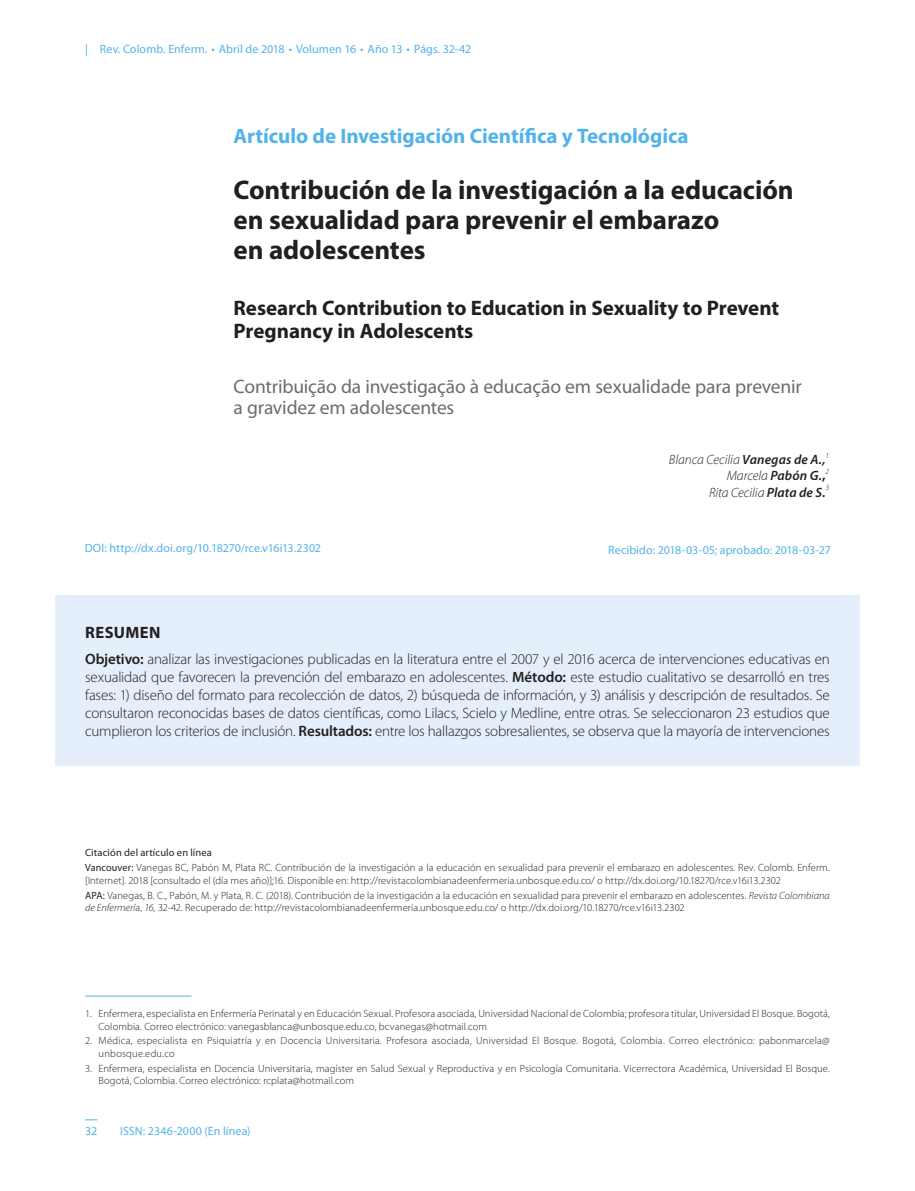
<style>
.page{position:relative;width:915px;height:1191px;background:#fff}
.page>*{position:absolute;margin:0;border:0;box-sizing:border-box;transform-origin:0 0}
.titulo_principal{font:700 27px/30px "Myriad Pro";letter-spacing:-.005em;color:#231f20}
.titulo_ingles{font:700 21px/22.5px "Myriad Pro";color:#231f20}
.Tipo_articulo{font:700 21px "Myriad Pro";color:#53b3e8}
.portugues{font:19.5px/21px "Myriad Pro";letter-spacing:-.005em;color:#6c6d70}
._1R-Titulo_resumen{font:700 16.5px "Myriad Pro";letter-spacing:.025em;color:#231f20}
._2R-Txt_resumen_Espa{font:300 15px/18px "Myriad Pro";letter-spacing:-.015em;color:#231f20;text-align:justify}
._1R-autor_y_cita_edi{font:italic 300 13.5px/16.2px "Myriad Pro";letter-spacing:-.005em;color:#231f20;text-align:right}
.DATOS_CITACION{font:12px "Myriad Pro";letter-spacing:.005em;color:#53b3e8}
._2R-Datos_autor{font:300 10.5px/12.6px "Myriad Pro";letter-spacing:.015em;color:#231f20}
.CITACION_TXT{font:300 10.5px/12.6px "Myriad Pro";letter-spacing:.01em;color:#231f20}
.TITULO_CITA{font:10.5px "Myriad Pro";letter-spacing:.01em;color:#231f20}
.t1{font:italic 300 7.8px "Myriad Pro";color:#231f20}
.s1{font-weight:600}
.s2{font-weight:700;font-style:normal}
.s3{font-weight:400}
.s4{font-style:italic}
</style>
<div class="page">
<svg style="left:85px;top:1119px;width:12px;height:1px"></svg>
<hr style="left:85px;top:995px;width:106px;height:1px;background:#53b3e8">
<div style="left:55px;top:595px;width:804px;height:171px;background:#e4effb"></div>
<p class="DATOS_CITACION" style="left:85px;top:41px;width:387px">| Rev. Colomb. Enferm. • Abril de 2018 • Volumen 16 • Año 13 • Págs. 32-42</p>
<p class="Tipo_articulo" style="left:233px;top:123px;width:456px">Artículo de Investigación Científica y Tecnológica</p>
<p class="titulo_principal" style="left:233px;top:174px;width:561px">Contribución de la investigación a la educación en sexualidad para prevenir el embarazo<br>en adolescentes</p>
<p class="titulo_ingles" style="left:233px;top:296px;width:547px">Research Contribution to Education in Sexuality to Prevent<br>Pregnancy in Adolescents</p>
<p class="portugues" style="left:233px;top:376px;width:569px">Contribuição da investigação à educação em sexualidade para prevenir a gravidez em adolescentes</p>
<p class="_1R-autor_y_cita_edi" style="left:668px;top:452px;width:158px">Blanca Cecilia <span class="s1">Vanegas de A.,<br></span>Marcela <span class="s1">Pabón G.</span><span class="s2">,<br></span>Rita Cecilia <span class="s1">Plata de S.</span></p>
<p class="t1" style="left:825px;top:451px;width:5px">1</p>
<p class="t1" style="left:825px;top:467px;width:5px">2</p>
<p class="t1" style="left:825px;top:483px;width:5px">3</p>
<p class="DATOS_CITACION" style="left:85px;top:541px;width:238px">DOI: http://dx.doi.org/10.18270/rce.v16i13.2302</p>
<p class="DATOS_CITACION" style="left:608px;top:542px;width:224px">Recibido: 2018-03-05; aprobado: 2018-03-27</p>
<p class="_1R-Titulo_resumen" style="left:85px;top:621px;width:77px">RESUMEN</p>
<p class="_2R-Txt_resumen_Espa" style="left:85px;top:650px;width:746px"><span class="s1">Objetivo:</span> analizar las investigaciones publicadas en la literatura entre el 2007 y el 2016 acerca de intervenciones educativas en sexualidad que favorecen la prevención del embarazo en adolescentes. <span class="s1">Método:</span> este estudio cualitativo se desarrolló en tres fases: 1) diseño del formato para recolección de datos, 2) búsqueda de información, y 3) análisis y descripción de resultados. Se consultaron reconocidas bases de datos científicas, como Lilacs, Scielo y Medline, entre otras. Se seleccionaron 23 estudios que cumplieron los criterios de inclusión. <span class="s1">Resultados:</span> entre los hallazgos sobresalientes, se observa que la mayoría de intervenciones</p>
<p class="TITULO_CITA" style="left:85px;top:846px;width:128px">Citación del artículo en línea</p>
<p class="CITACION_TXT" style="left:85px;top:861px;width:746px"><span class="s3">Vancouver:</span> Vanegas BC, Pabón M, Plata RC. Contribución de la investigación a la educación en sexualidad para prevenir el embarazo en adolescentes. Rev. Colomb. Enferm. [Internet]. 2018 [consultado el (día mes año)];16. Disponible en: http://revistacolombianadeenfermeria.unbosque.edu.co/ o http://dx.doi.org/10.18270/rce.v16i13.2302</p>
<p class="CITACION_TXT" style="left:85px;top:889px;width:746px"><span class="s3">APA:</span> Vanegas, B. C., Pabón, M. y Plata, R. C. (2018). Contribución de la investigación a la educación en sexualidad para prevenir el embarazo en adolescentes. <span class="s4">Revista Colombiana de Enfermerí</span>a, <span class="s4">16,</span> 32-42. Recuperado de: http://revistacolombianadeenfermeria.unbosque.edu.co/ o http://dx.doi.org/10.18270/rce.v16i13.2302</p>
<p class="_2R-Datos_autor" style="left:99px;top:1007px;width:732px;text-indent:-14px">1. Enfermera, especialista en Enfermería Perinatal y en Educación Sexual. Profesora asociada, Universidad Nacional de Colombia; profesora titular, Universidad El Bosque. Bogotá,<br>Colombia. Correo electrónico: vanegasblanca@unbosque.edu.co, bcvanegas@hotmail.com</p>
<p class="_2R-Datos_autor" style="left:99px;top:1034px;width:732px;text-indent:-14px">2. Médica, especialista en Psiquiatría y en Docencia Universitaria. Profesora asociada, Universidad El Bosque. Bogotá, Colombia. Correo electrónico: pabonmarcela@ unbosque.edu.co</p>
<p class="_2R-Datos_autor" style="left:99px;top:1062px;width:732px;text-indent:-14px">3. Enfermera, especialista en Docencia Universitaria, magíster en Salud Sexual y Reproductiva y en Psicología Comunitaria. Vicerrectora Académica, Universidad El Bosque.<br>Bogotá, Colombia. Correo electrónico: rcplata@hotmail.com</p>
<p class="DATOS_CITACION" style="left:85px;top:1123px;width:14px">32</p>
<p class="DATOS_CITACION" style="left:120px;top:1123px;width:132px">ISSN: 2346-2000 (En línea)</p>
</div>
